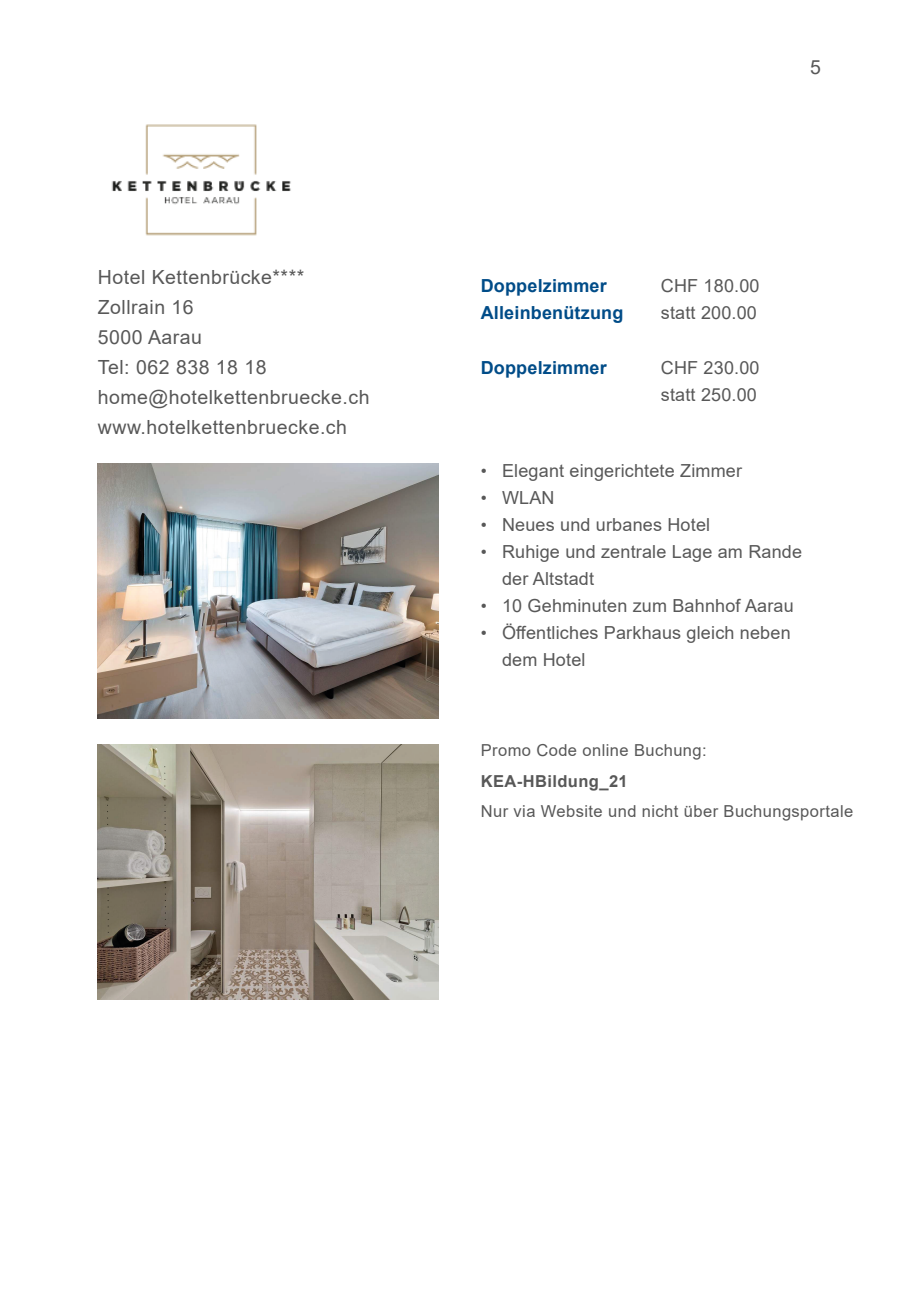
<style>
.page{position:relative;width:919px;height:1289px;background:#fff}
.page>*{position:absolute;margin:0;border:0;box-sizing:border-box;transform-origin:0 0}
.Grundtext_13_20{font:19.5px/30px "Arial";letter-spacing:.025em;color:#585858}
.Blocktext{font:18px/27px "Arial";letter-spacing:.01em;color:#585858}
.Blocktext-2{font:700 18px/27px "Arial";letter-spacing:.01em;color:#004c88}
.Grundtext_13_20-2{font:16.5px/30px "Arial";letter-spacing:.025em;color:#585858}
.s1{font-size:17.25px}
.s2{font-weight:700}
</style>
<div class="page">
<img style="left:98px;top:463px;width:340px;height:256px">
<img style="left:98px;top:744px;width:340px;height:255px">
<img style="left:111px;top:124px;width:180px;height:112px">
<p class="Grundtext_13_20" style="left:810px;top:52px;width:12px">5</p>
<p class="Grundtext_13_20" style="left:98px;top:262px;width:273px">Hotel Kettenbrücke****<br>Zollrain 16<br>5000 Aarau<br>Tel: 062 838 18 18 home@hotelkettenbruecke.ch www.hotelkettenbruecke.ch</p>
<p class="Blocktext-2" style="left:480px;top:272px;width:144px">Doppelzimmer<br>Alleinbenützung</p>
<p class="Blocktext" style="left:660px;top:272px;width:100px">CHF 180.00</p>
<p class="Blocktext" style="left:660px;top:299px;width:98px">statt 200.00</p>
<p class="Blocktext-2" style="left:480px;top:355px;width:128px">Doppelzimmer</p>
<p class="Blocktext" style="left:660px;top:354px;width:100px">CHF 230.00</p>
<p class="Blocktext" style="left:660px;top:381px;width:98px">statt 250.00</p>
<p class="Blocktext" style="left:480px;top:457px;width:263px"><span class="s1">•</span> Elegant eingerichtete Zimmer</p>
<p class="Blocktext" style="left:480px;top:484px;width:75px"><span class="s1">•</span> WLAN</p>
<p class="Blocktext" style="left:480px;top:511px;width:231px"><span class="s1">•</span> Neues und urbanes Hotel</p>
<p class="Blocktext" style="left:502px;top:538px;width:301px;text-indent:-21px"><span class="s1">•</span> Ruhige und zentrale Lage am Rande der Altstadt</p>
<p class="Blocktext" style="left:480px;top:592px;width:314px"><span class="s1">•</span> 10 Gehminuten zum Bahnhof Aarau</p>
<p class="Blocktext" style="left:502px;top:619px;width:290px;text-indent:-21px"><span class="s1">•</span> Öffentliches Parkhaus gleich neben dem Hotel</p>
<p class="Grundtext_13_20-2" style="left:480px;top:735px;width:374px">Promo Code online Buchung:<br><span class="s2">KEA-HBildung_21<br></span>Nur via Website und nicht über Buchungsportale</p>
</div>
